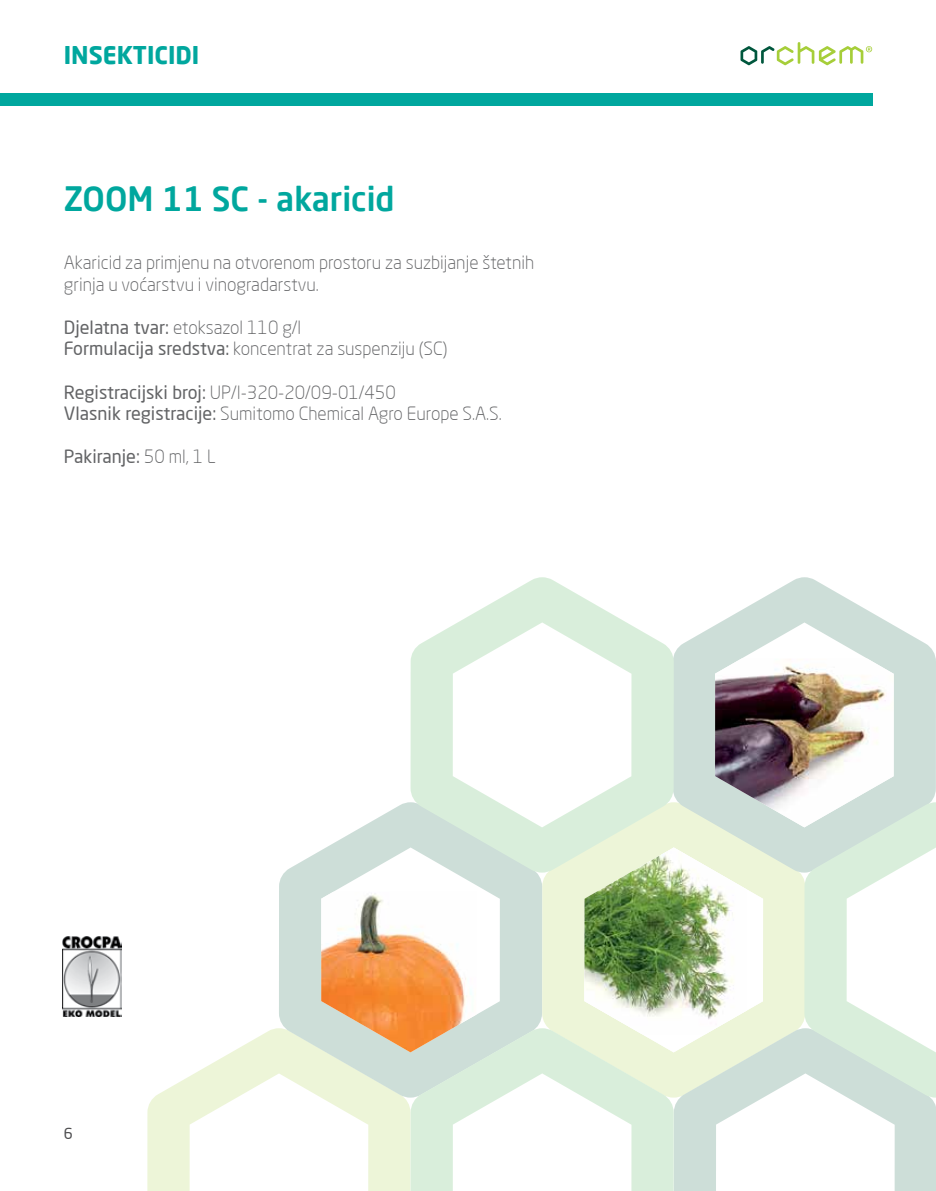
<style>
.page{position:relative;width:936px;height:1191px;background:#fff}
.page>*{position:absolute;margin:0;border:0;box-sizing:border-box;transform-origin:0 0}
.t1{font:500 33px "Neo Sans Pro";color:#00a79e}
.t2{font:700 24px "Neo Sans Pro";color:#00a79e}
.t3{font:300 18px/21.6px "Neo Sans Pro";color:#636466}
.t4{font:18px "Neo Sans Pro";letter-spacing:-.015em;color:#636466}
.t5{font:15px "Neo Sans Pro";color:#4d4d4f}
.s1{font-weight:400}
.s2{font-weight:300}
</style>
<div class="page">
<svg style="left:740px;top:42px;width:132px;height:23px"></svg>
<svg style="left:721px;top:577px;width:167px;height:45px;fill:#cdded8"></svg>
<svg style="left:459px;top:577px;width:166px;height:45px;fill:#d9eedb"></svg>
<img style="left:62px;top:937px;width:60px;height:79px">
<svg style="left:147px;top:622px;width:788px;height:569px"></svg>
<img style="left:584px;top:847px;width:162px;height:187px">
<div style="left:0;top:94px;width:872px;height:12px;background:#00a79e"></div>
<h2 class="t2" style="left:64px;top:39px;width:137px">INSEKTICIDI</h2>
<h1 class="t1" style="left:64px;top:178px;width:332px">ZOOM 11 SC - akaricid</h1>
<p class="t3" style="left:64px;top:251px;width:472px">Akaricid za primjenu na otvorenom prostoru za suzbijanje štetnih grinja u voćarstvu i vinogradarstvu.</p>
<p class="t3" style="left:64px;top:316px;width:385px"><span class="s1">Djelatna tvar:</span> etoksazol 110 g/l<br><span class="s1">Formulacija sredstva:</span> koncentrat za suspenziju (SC)</p>
<p class="t3" style="left:64px;top:381px;width:439px"><span class="s1">Registracijski broj:</span> UP/I-320-20/09-01/450<br><span class="s1">Vlasnik registracije:</span> Sumitomo Chemical Agro Europe S.A.S.</p>
<p class="t4" style="left:64px;top:446px;width:153px">Pakiranje: <span class="s2">50 ml, 1 L</span></p>
<p class="t5" style="left:64px;top:1124px;width:11px">6</p>
</div>
